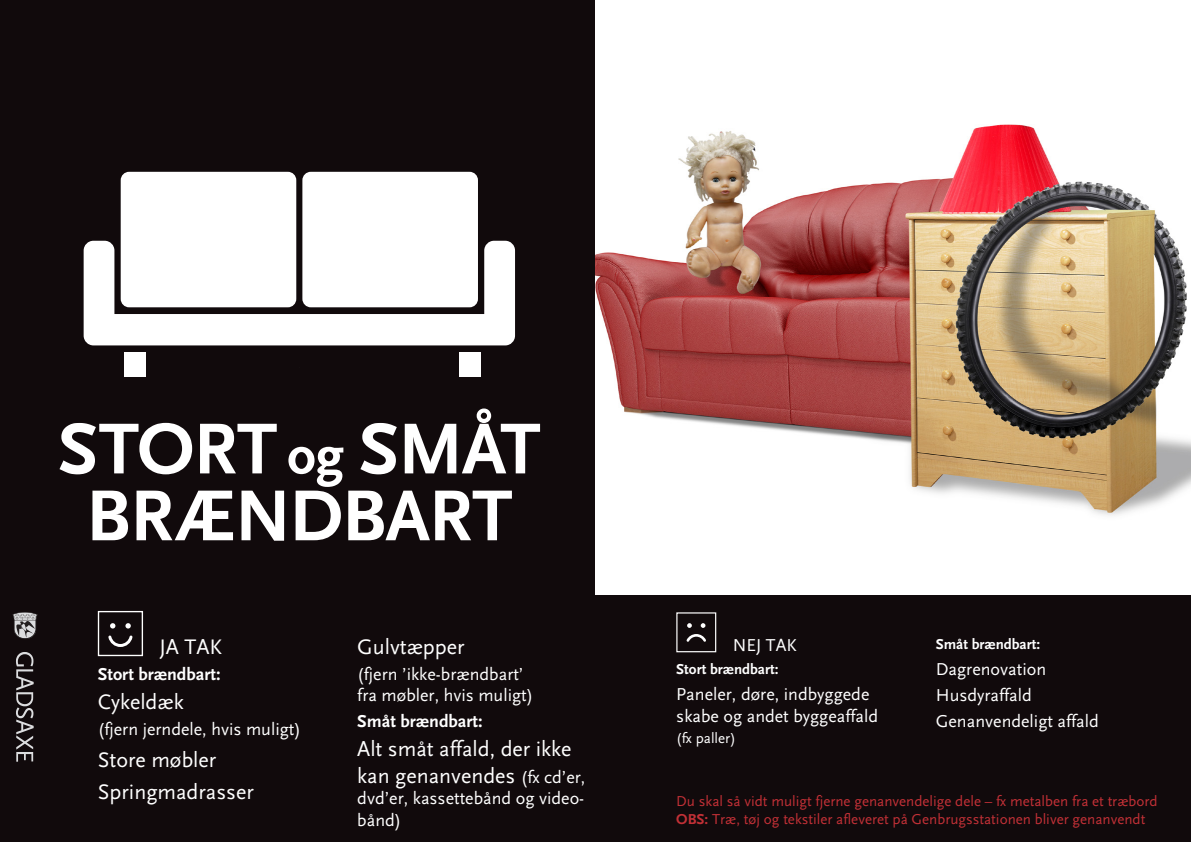
<style>
.page{position:relative;width:1191px;height:842px;background:#fff}
.page>*{position:absolute;margin:0;border:0;box-sizing:border-box;transform-origin:0 0}
.t1{font:700 75.2px/66.8px "Scala Sans";letter-spacing:-.015em;color:#fff;text-align:center}
.t2{font:22px/32.1px "Scala Sans";color:#fff}
.t3{font:18px/21.6px "Scala Sans";color:#fff}
.t4{font:700 18px "Scala Sans";color:#fff}
.t5{font:15px/18px "Scala Sans";color:#c23036}
.t6{font:700 15px "Scala Sans";color:#fff}
.t7{font:15px "Scala Sans";color:#fff}
.s1{font-size:55.7px}
.s2{font-size:18px}
.s3{font-weight:700}
</style>
<div class="page">
<div style="left:0;top:0;width:607px;height:591px;background:#110a0c"></div>
<div style="left:124px;top:352px;width:21px;height:24px;background:#fff"></div>
<div style="left:459px;top:352px;width:22px;height:24px;background:#fff"></div>
<div style="left:121px;top:172px;width:175px;height:135px;background:#fff;border-radius:8px"></div>
<div style="left:302px;top:172px;width:176px;height:135px;background:#fff;border-radius:8px"></div>
<svg style="left:84px;top:241px;width:431px;height:104px"></svg>
<div style="left:0;top:418px;width:607px;height:203px;background:#110a0c"></div>
<div style="left:595px;top:0;width:596px;height:607px;background:#fff"></div>
<img style="left:595px;top:124px;width:596px;height:392px">
<div style="left:0;top:595px;width:1191px;height:247px;background:#110a0c"></div>
<div style="left:98px;top:611px;width:45px;height:45px;border:1px solid #fff"></div>
<svg style="left:108px;top:623px;width:25px;height:24px"></svg>
<svg style="left:12px;top:612px;width:26px;height:150px"></svg>
<div style="left:676px;top:612px;width:40px;height:40px;border:1px solid #fff"></div>
<svg style="left:686px;top:623px;width:20px;height:19px"></svg>
<h1 class="t1" style="left:58px;top:418px;width:484px">STORT <span class="s1">og</span> SMÅT<br>BRÆNDBART</h1>
<p class="t2" style="left:159px;top:631px;width:64px">JA TAK</p>
<p class="t4" style="left:98px;top:664px;width:124px">Stort brændbart:</p>
<p class="t2" style="left:98px;top:686px;width:87px">Cykeldæk</p>
<p class="t3" style="left:98px;top:718px;width:205px">(fjern jerndele, hvis muligt)</p>
<p class="t2" style="left:98px;top:744px;width:157px">Store møbler<br>Springmadrasser</p>
<p class="t6" style="left:935px;top:636px;width:106px">Småt brændbart:</p>
<p class="t3" style="left:935px;top:656px;width:165px;line-height:26.1px">Dagrenovation<br>Husdyraffald<br>Genanvendeligt affald</p>
<p class="t2" style="left:357px;top:631px;width:109px">Gulvtæpper</p>
<p class="t3" style="left:357px;top:663px;width:178px">(fjern ’ikke-brændbart’ fra møbler, hvis muligt)</p>
<p class="t4" style="left:357px;top:711px;width:127px">Småt brændbart:</p>
<p class="t2" style="left:357px;top:736px;width:230px;line-height:26.4px">Alt småt affald, der ikke kan genanvendes <span class="s2">(fx cd’er,</span></p>
<p class="t3" style="left:357px;top:788px;width:228px">dvd’er, kassettebånd og video&shy;bånd)</p>
<p class="t5" style="left:676px;top:792px;width:483px">Du skal så vidt muligt fjerne genanvendelige dele – fx metalben fra et træbord<br><span class="s3">OBS:</span> Træ, tøj og tekstiler afleveret på Genbrugsstationen bliver genanvendt</p>
<p class="t3" style="left:732px;top:635px;width:65px">NEJ TAK</p>
<p class="t6" style="left:676px;top:661px;width:104px">Stort brændbart:</p>
<p class="t3" style="left:676px;top:684px;width:203px">Paneler, døre, indbyggede skabe og andet byggeaffald</p>
<p class="t7" style="left:676px;top:730px;width:61px">(fx paller)</p>
</div>
